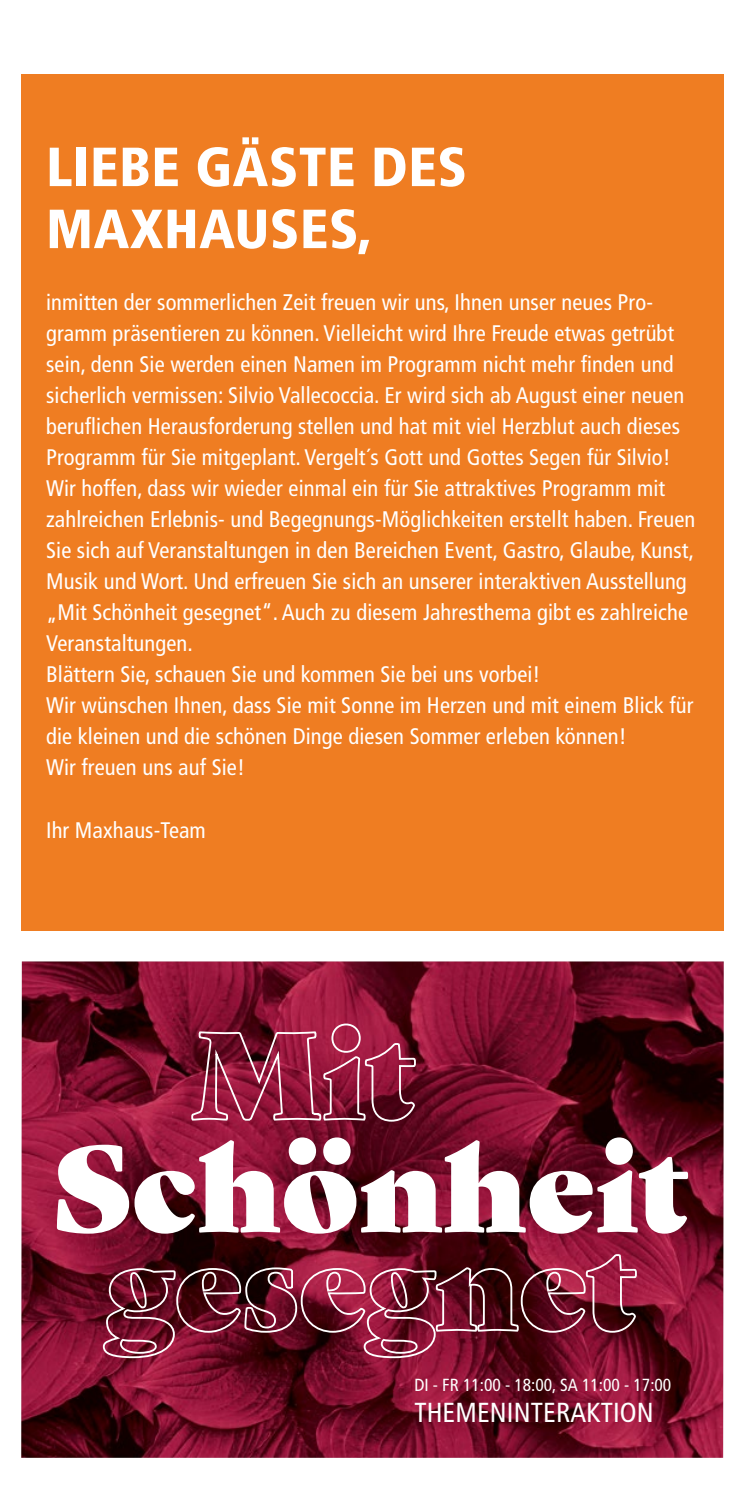
<style>
.page{position:relative;width:745px;height:1489px;background:#fff}
.page>*{position:absolute;margin:0;border:0;box-sizing:border-box;transform-origin:0 0}
.t1{font:900 condensed 55px/62px "Frutiger LT Std";letter-spacing:.01em;color:#fff}
.t2{font:condensed 27.5px "Frutiger LT Std";letter-spacing:.005em;color:#fff}
.t3{font:condensed 22.5px/31px "Frutiger LT Std";letter-spacing:.005em;color:#fff}
.t4{font:condensed 17.5px "Frutiger LT Std";color:#fff}
</style>
<div class="page">
<img style="left:21px;top:961px;width:702px;height:496px">
<div style="left:21px;top:74px;width:702px;height:856px;background:#ef7d22"></div>
<svg style="left:57px;top:981px;width:630px;height:252px"></svg>
<svg style="left:102px;top:1227px;width:535px;height:131px;background:#742639"></svg>
<h1 class="t1" style="left:46px;top:136px;width:422px">LIEBE GÄSTE DES<br>MAXHAUSES,</h1>
<p class="t3" style="left:46px;top:287px;width:650px">inmitten der sommerlichen Zeit freuen wir uns, Ihnen unser neues Pro&shy;gramm präsentieren zu können. Vielleicht wird Ihre Freude etwas getrübt sein, denn Sie werden einen Namen im Programm nicht mehr finden und sicherlich vermissen: Silvio Vallecoccia. Er wird sich ab August einer neuen beruflichen Herausforderung stellen und hat mit viel Herzblut auch dieses Programm für Sie mitgeplant. Vergelt´s Gott und Gottes Segen für Silvio!<br>Wir hoffen, dass wir wieder einmal ein für Sie attraktives Programm mit zahlreichen Erlebnis- und Begegnungs-Möglichkeiten erstellt haben. Freuen Sie sich auf Veranstaltungen in den Bereichen Event, Gastro, Glaube, Kunst, Musik und Wort. Und erfreuen Sie sich an unserer interaktiven Ausstellung „Mit Schönheit gesegnet“. Auch zu diesem Jahresthema gibt es zahlreiche Veranstaltungen.<br>Blättern Sie, schauen Sie und kommen Sie bei uns vorbei!<br>Wir wünschen Ihnen, dass Sie mit Sonne im Herzen und mit einem Blick für die kleinen und die schönen Dinge diesen Sommer erleben können!<br>Wir freuen uns auf Sie!</p>
<p class="t3" style="left:46px;top:814px;width:161px">Ihr Maxhaus-Team</p>
<p class="t4" style="left:414px;top:1374px;width:258px">DI - FR 11:00 - 18:00, SA 11:00 - 17:00</p>
<p class="t2" style="left:414px;top:1395px;width:241px">THEMENINTERAKTION</p>
</div>
